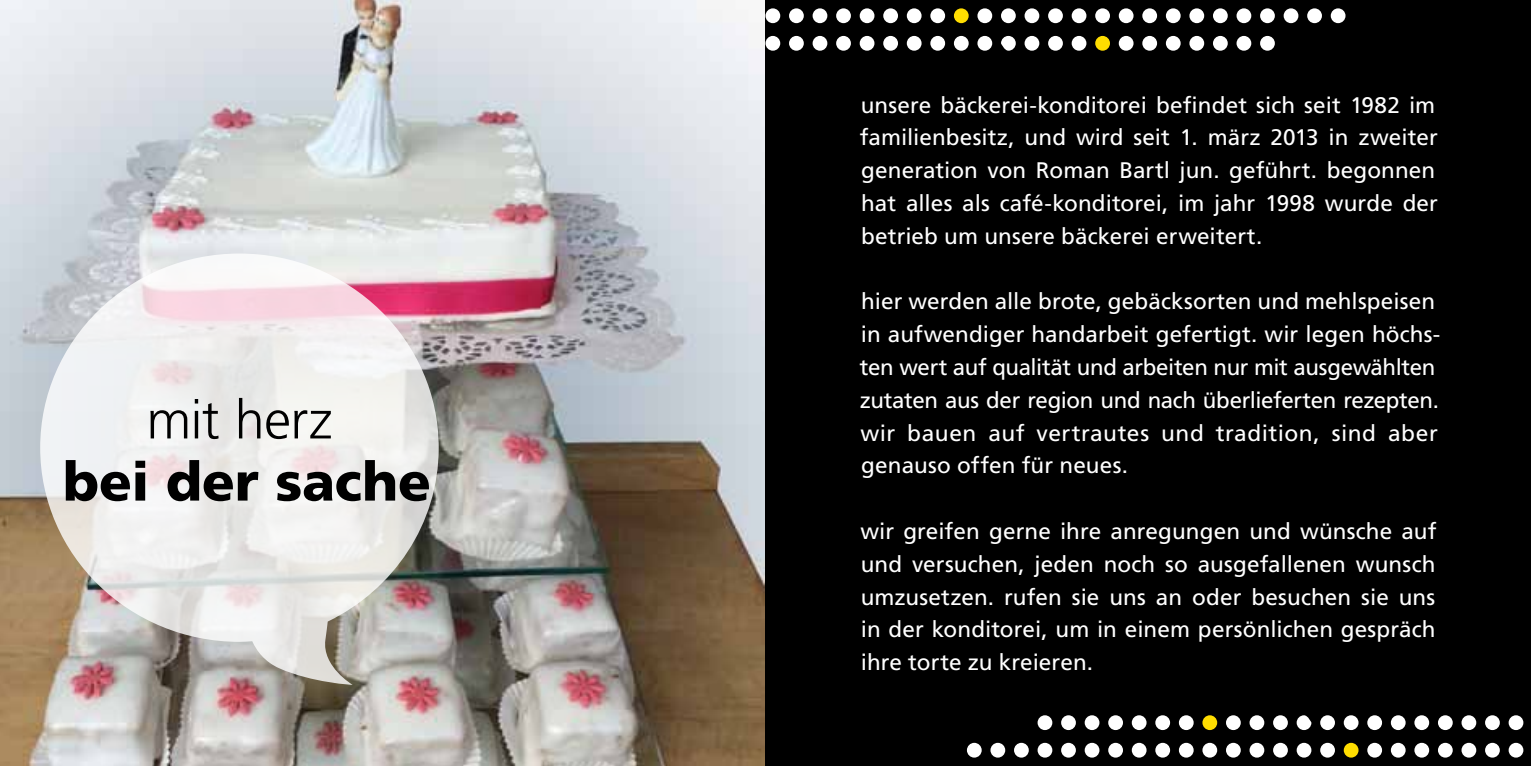
<style>
.page{position:relative;width:1531px;height:766px;background:#fff}
.page>*{position:absolute;margin:0;border:0;box-sizing:border-box;transform-origin:0 0}
.t1{font:900 54px "Frutiger";letter-spacing:-.005em;color:#000}
.t2{font:300 54px "Frutiger";letter-spacing:-.015em;color:#000}
.t3{font:22.5px/32.9px "Frutiger";color:#fff}
</style>
<div class="page">
<img style="left:0;top:0;width:765px;height:765px">
<svg style="left:40px;top:253px;width:399px;height:431px"></svg>
<div style="left:765px;top:0;width:766px;height:765px;background:#000"></div>
<div style="left:1226px;top:742px;width:15px;height:15px;background:#fff;border-radius:50%"></div>
<div style="left:1249px;top:742px;width:15px;height:15px;background:#fff;border-radius:50%"></div>
<div style="left:1273px;top:742px;width:15px;height:15px;background:#fff;border-radius:50%"></div>
<div style="left:1296px;top:742px;width:15px;height:15px;background:#fff;border-radius:50%"></div>
<div style="left:1320px;top:742px;width:15px;height:15px;background:#fff;border-radius:50%"></div>
<div style="left:1344px;top:742px;width:14px;height:15px;background:#fd0;border-radius:50%"></div>
<div style="left:1367px;top:742px;width:15px;height:15px;background:#fff;border-radius:50%"></div>
<div style="left:1391px;top:742px;width:14px;height:15px;background:#fff;border-radius:50%"></div>
<div style="left:1414px;top:742px;width:15px;height:15px;background:#fff;border-radius:50%"></div>
<div style="left:1438px;top:742px;width:14px;height:15px;background:#fff;border-radius:50%"></div>
<div style="left:1461px;top:742px;width:15px;height:15px;background:#fff;border-radius:50%"></div>
<div style="left:1485px;top:742px;width:15px;height:15px;background:#fff;border-radius:50%"></div>
<div style="left:1508px;top:742px;width:15px;height:15px;background:#fff;border-radius:50%"></div>
<div style="left:967px;top:742px;width:15px;height:15px;background:#fff;border-radius:50%"></div>
<div style="left:990px;top:742px;width:15px;height:15px;background:#fff;border-radius:50%"></div>
<div style="left:1014px;top:742px;width:15px;height:15px;background:#fff;border-radius:50%"></div>
<div style="left:1037px;top:742px;width:15px;height:15px;background:#fff;border-radius:50%"></div>
<div style="left:1061px;top:742px;width:15px;height:15px;background:#fff;border-radius:50%"></div>
<div style="left:1084px;top:742px;width:15px;height:15px;background:#fff;border-radius:50%"></div>
<div style="left:1108px;top:742px;width:15px;height:15px;background:#fff;border-radius:50%"></div>
<div style="left:1132px;top:742px;width:14px;height:15px;background:#fff;border-radius:50%"></div>
<div style="left:1155px;top:742px;width:15px;height:15px;background:#fff;border-radius:50%"></div>
<div style="left:1179px;top:742px;width:14px;height:15px;background:#fff;border-radius:50%"></div>
<div style="left:1202px;top:742px;width:15px;height:15px;background:#fff;border-radius:50%"></div>
<div style="left:1226px;top:715px;width:15px;height:14px;background:#fff;border-radius:50%"></div>
<div style="left:1249px;top:715px;width:15px;height:14px;background:#fff;border-radius:50%"></div>
<div style="left:1273px;top:715px;width:15px;height:14px;background:#fff;border-radius:50%"></div>
<div style="left:1296px;top:715px;width:15px;height:14px;background:#fff;border-radius:50%"></div>
<div style="left:1320px;top:715px;width:15px;height:14px;background:#fff;border-radius:50%"></div>
<div style="left:1344px;top:715px;width:14px;height:14px;background:#fff;border-radius:50%"></div>
<div style="left:1367px;top:715px;width:15px;height:14px;background:#fff;border-radius:50%"></div>
<div style="left:1391px;top:715px;width:14px;height:14px;background:#fff;border-radius:50%"></div>
<div style="left:1414px;top:715px;width:15px;height:14px;background:#fff;border-radius:50%"></div>
<div style="left:1438px;top:715px;width:14px;height:14px;background:#fff;border-radius:50%"></div>
<div style="left:1461px;top:715px;width:15px;height:14px;background:#fff;border-radius:50%"></div>
<div style="left:1485px;top:715px;width:15px;height:14px;background:#fff;border-radius:50%"></div>
<div style="left:1508px;top:715px;width:15px;height:14px;background:#fff;border-radius:50%"></div>
<div style="left:1037px;top:715px;width:15px;height:14px;background:#fff;border-radius:50%"></div>
<div style="left:1061px;top:715px;width:15px;height:14px;background:#fff;border-radius:50%"></div>
<div style="left:1084px;top:715px;width:15px;height:14px;background:#fff;border-radius:50%"></div>
<div style="left:1108px;top:715px;width:15px;height:14px;background:#fff;border-radius:50%"></div>
<div style="left:1132px;top:715px;width:14px;height:14px;background:#fff;border-radius:50%"></div>
<div style="left:1155px;top:715px;width:15px;height:14px;background:#fff;border-radius:50%"></div>
<div style="left:1179px;top:715px;width:14px;height:14px;background:#fff;border-radius:50%"></div>
<div style="left:1202px;top:715px;width:15px;height:14px;background:#fd0;border-radius:50%"></div>
<div style="left:1071px;top:8px;width:15px;height:15px;background:#fff;border-radius:50%"></div>
<div style="left:1048px;top:8px;width:15px;height:15px;background:#fff;border-radius:50%"></div>
<div style="left:1024px;top:8px;width:15px;height:15px;background:#fff;border-radius:50%"></div>
<div style="left:1001px;top:8px;width:15px;height:15px;background:#fff;border-radius:50%"></div>
<div style="left:977px;top:8px;width:15px;height:15px;background:#fff;border-radius:50%"></div>
<div style="left:954px;top:8px;width:14px;height:15px;background:#fd0;border-radius:50%"></div>
<div style="left:930px;top:8px;width:15px;height:15px;background:#fff;border-radius:50%"></div>
<div style="left:907px;top:8px;width:14px;height:15px;background:#fff;border-radius:50%"></div>
<div style="left:883px;top:8px;width:15px;height:15px;background:#fff;border-radius:50%"></div>
<div style="left:860px;top:8px;width:14px;height:15px;background:#fff;border-radius:50%"></div>
<div style="left:836px;top:8px;width:15px;height:15px;background:#fff;border-radius:50%"></div>
<div style="left:812px;top:8px;width:15px;height:15px;background:#fff;border-radius:50%"></div>
<div style="left:789px;top:8px;width:15px;height:15px;background:#fff;border-radius:50%"></div>
<div style="left:765px;top:8px;width:15px;height:15px;background:#fff;border-radius:50%"></div>
<div style="left:1331px;top:8px;width:14px;height:15px;background:#fff;border-radius:50%"></div>
<div style="left:1307px;top:8px;width:15px;height:15px;background:#fff;border-radius:50%"></div>
<div style="left:1283px;top:8px;width:15px;height:15px;background:#fff;border-radius:50%"></div>
<div style="left:1260px;top:8px;width:15px;height:15px;background:#fff;border-radius:50%"></div>
<div style="left:1236px;top:8px;width:15px;height:15px;background:#fff;border-radius:50%"></div>
<div style="left:1213px;top:8px;width:15px;height:15px;background:#fff;border-radius:50%"></div>
<div style="left:1189px;top:8px;width:15px;height:15px;background:#fff;border-radius:50%"></div>
<div style="left:1166px;top:8px;width:14px;height:15px;background:#fff;border-radius:50%"></div>
<div style="left:1142px;top:8px;width:15px;height:15px;background:#fff;border-radius:50%"></div>
<div style="left:1119px;top:8px;width:14px;height:15px;background:#fff;border-radius:50%"></div>
<div style="left:1095px;top:8px;width:15px;height:15px;background:#fff;border-radius:50%"></div>
<div style="left:1071px;top:36px;width:15px;height:15px;background:#fff;border-radius:50%"></div>
<div style="left:1048px;top:36px;width:15px;height:15px;background:#fff;border-radius:50%"></div>
<div style="left:1024px;top:36px;width:15px;height:15px;background:#fff;border-radius:50%"></div>
<div style="left:1001px;top:36px;width:15px;height:15px;background:#fff;border-radius:50%"></div>
<div style="left:977px;top:36px;width:15px;height:15px;background:#fff;border-radius:50%"></div>
<div style="left:954px;top:36px;width:14px;height:15px;background:#fff;border-radius:50%"></div>
<div style="left:930px;top:36px;width:15px;height:15px;background:#fff;border-radius:50%"></div>
<div style="left:907px;top:36px;width:14px;height:15px;background:#fff;border-radius:50%"></div>
<div style="left:883px;top:36px;width:15px;height:15px;background:#fff;border-radius:50%"></div>
<div style="left:860px;top:36px;width:14px;height:15px;background:#fff;border-radius:50%"></div>
<div style="left:836px;top:36px;width:15px;height:15px;background:#fff;border-radius:50%"></div>
<div style="left:812px;top:36px;width:15px;height:15px;background:#fff;border-radius:50%"></div>
<div style="left:789px;top:36px;width:15px;height:15px;background:#fff;border-radius:50%"></div>
<div style="left:765px;top:36px;width:15px;height:15px;background:#fff;border-radius:50%"></div>
<div style="left:1260px;top:36px;width:15px;height:15px;background:#fff;border-radius:50%"></div>
<div style="left:1236px;top:36px;width:15px;height:15px;background:#fff;border-radius:50%"></div>
<div style="left:1213px;top:36px;width:15px;height:15px;background:#fff;border-radius:50%"></div>
<div style="left:1189px;top:36px;width:15px;height:15px;background:#fff;border-radius:50%"></div>
<div style="left:1166px;top:36px;width:14px;height:15px;background:#fff;border-radius:50%"></div>
<div style="left:1142px;top:36px;width:15px;height:15px;background:#fff;border-radius:50%"></div>
<div style="left:1119px;top:36px;width:14px;height:15px;background:#fff;border-radius:50%"></div>
<div style="left:1095px;top:36px;width:15px;height:15px;background:#fd0;border-radius:50%"></div>
<h1 class="t2" style="left:146px;top:389px;width:188px">mit herz</h1>
<h1 class="t1" style="left:63px;top:449px;width:369px">bei der sache</h1>
<p class="t3" style="left:860px;top:88px;width:580px">unsere bäckerei-konditorei befindet sich seit 1982 im familienbesitz, und wird seit 1. märz 2013 in zweiter generation von Roman Bartl jun. geführt. begonnen hat alles als café-konditorei, im jahr 1998 wurde der betrieb um unsere bäckerei erweitert.</p>
<p class="t3" style="left:860px;top:285px;width:582px">hier werden alle brote, gebäcksorten und mehlspeisen in aufwendiger handarbeit gefertigt. wir legen höchs&shy;ten wert auf qualität und arbeiten nur mit ausgewählten zutaten aus der region und nach überlieferten rezepten. wir bauen auf vertrautes und tradition, sind aber genauso offen für neues.</p>
<p class="t3" style="left:860px;top:514px;width:578px;text-align:justify">wir greifen gerne ihre anregungen und wünsche auf und versuchen, jeden noch so ausgefallenen wunsch umzusetzen. rufen sie uns an oder besuchen sie uns in der konditorei, um in einem persönlichen gespräch ihre torte zu kreieren.</p>
</div>
